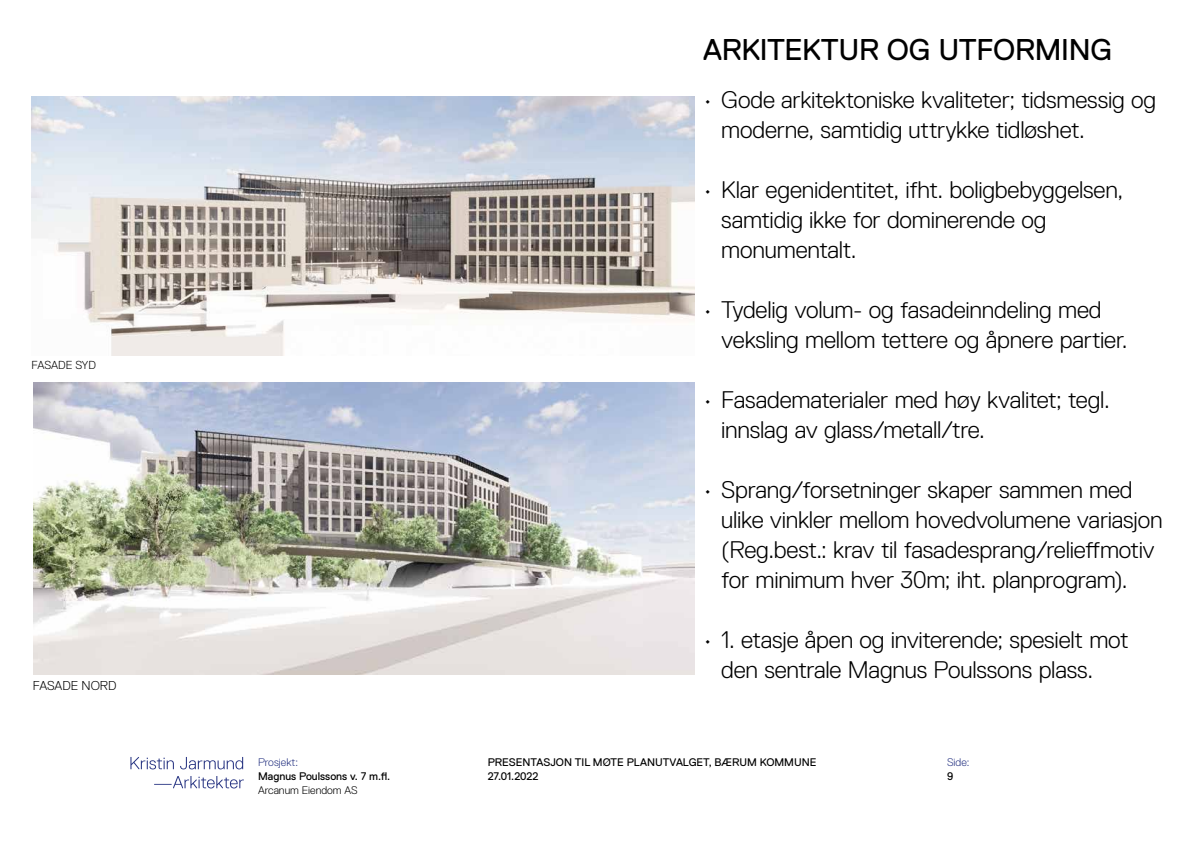
<style>
.page{position:relative;width:1191px;height:842px;background:#fff}
.page>*{position:absolute;margin:0;border:0;box-sizing:border-box;transform-origin:0 0}
.t1{font:30px "Replica Std";letter-spacing:-.015em;color:#000}
.t2{font:300 24px/30px "Replica Std";letter-spacing:-.01em;color:#000}
.t3{font:300 12.9px "Replica Std";color:#000}
.t4{font:300 11.6px "Replica Std";color:#000}
.t5{font:11px/14px "Replica Std";color:#000}
.t6{font:300 11px "Replica Std";color:#000}
.t7{font:300 11px "Replica Std";color:#283583}
</style>
<div class="page">
<img style="left:33px;top:383px;width:661px;height:292px">
<img style="left:32px;top:96px;width:662px;height:259px">
<svg style="left:130px;top:757px;width:44px;height:12px"></svg>
<svg style="left:180px;top:757px;width:63px;height:12px"></svg>
<svg style="left:154px;top:776px;width:90px;height:12px"></svg>
<p class="t4" style="left:32px;top:358px;width:66px">FASADE SYD</p>
<p class="t4" style="left:32px;top:673px;width:77px">FASADE NORD</p>
<p class="t3" style="left:33px;top:678px;width:85px">FASADE NORD</p>
<p class="t7" style="left:258px;top:756px;width:42px">Prosjekt:</p>
<p class="t5" style="left:258px;top:769px;width:134px">Magnus Poulssons v. 7 m.fl.</p>
<p class="t6" style="left:258px;top:784px;width:101px">Arcanum Eiendom AS</p>
<p class="t1" style="left:703px;top:33px;width:410px">ARKITEKTUR OG UTFORMING</p>
<p class="t2" style="left:721px;top:85px;width:436px;text-indent:-18px">• Gode arkitektoniske kvaliteter; tidsmessig og moderne, samtidig uttrykke tidløshet.</p>
<p class="t2" style="left:721px;top:175px;width:403px;text-indent:-18px">• Klar egenidentitet, ifht. boligbebyggelsen, samtidig ikke for dominerende og monumentalt.</p>
<p class="t2" style="left:721px;top:295px;width:408px;text-indent:-18px">• Tydelig volum- og fasadeinndeling med veksling mellom tettere og åpnere partier.</p>
<p class="t2" style="left:721px;top:385px;width:390px;text-indent:-18px">• Fasadematerialer med høy kvalitet; tegl. innslag av glass/metall/tre.</p>
<p class="t2" style="left:721px;top:475px;width:443px;text-indent:-18px">• Sprang/forsetninger skaper sammen med ulike vinkler mellom hovedvolumene variasjon (Reg.best.: krav til fasadesprang/relieffmotiv for minimum hver 30m; iht. planprogram).</p>
<p class="t2" style="left:721px;top:625px;width:409px;text-indent:-18px">• 1. etasje åpen og inviterende; spesielt mot den sentrale Magnus Poulssons plass.</p>
<p class="t5" style="left:488px;top:755px;width:330px">PRESENTASJON TIL MØTE PLANUTVALGET, BÆRUM KOMMUNE<br>27.01.2022</p>
<p class="t7" style="left:947px;top:756px;width:24px">Side:</p>
<p class="t5" style="left:947px;top:769px;width:8px">9</p>
</div>
